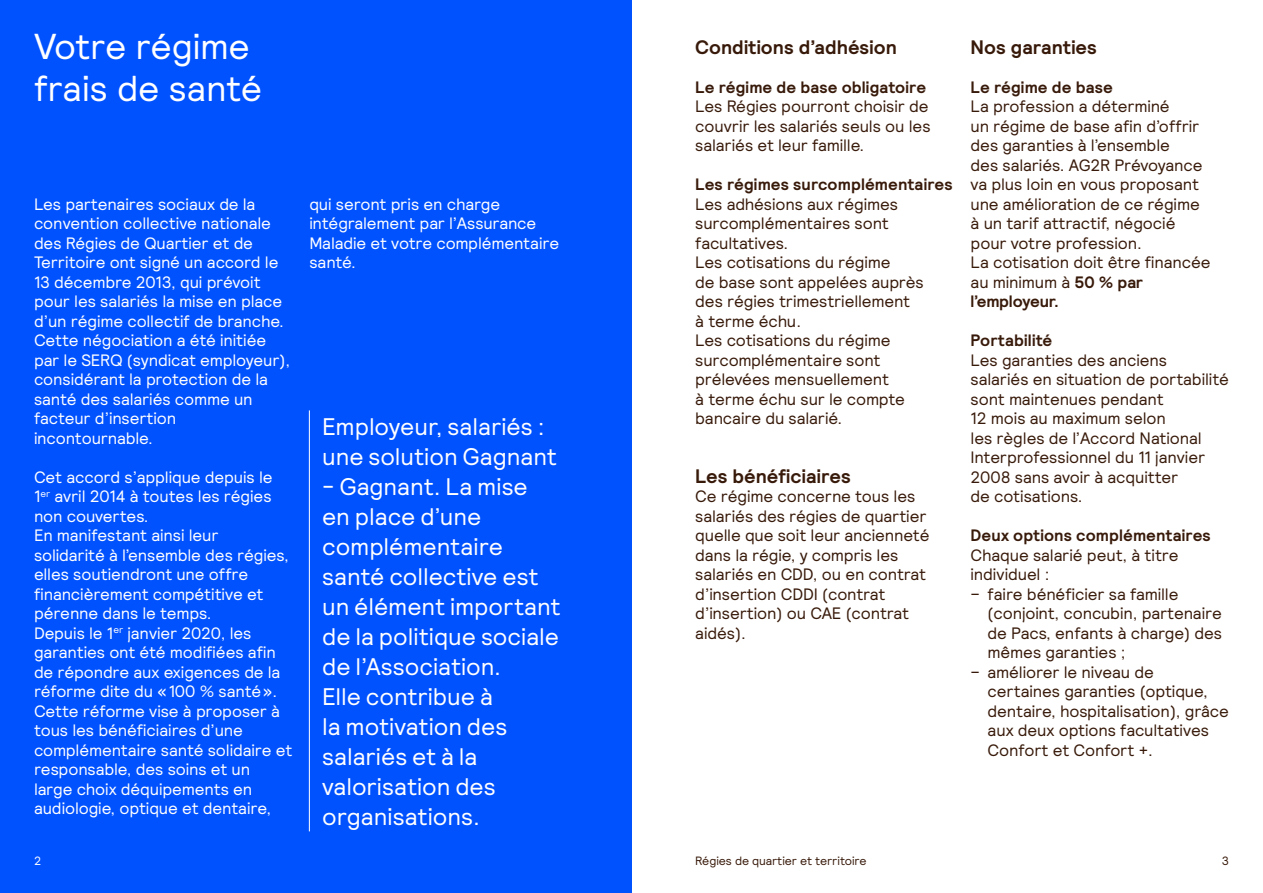
<style>
.page{position:relative;width:1263px;height:893px;background:#fff}
.page>*{position:absolute;margin:0;border:0;box-sizing:border-box;transform-origin:0 0}
.t1{font:36px/42px "Relative";letter-spacing:-.01em;color:#fff}
.t2{font:24px/30px "Relative";color:#fff}
.t3{font:700 19.5px "Relative";letter-spacing:.005em;color:#381a0a}
.t4{font:16.5px/19.5px "Relative";letter-spacing:-.01em;color:#381a0a}
.t5{font:16.5px/19.5px "Relative";letter-spacing:-.01em;color:#fff}
.t6{font:700 16.5px "Relative";letter-spacing:.005em;color:#381a0a}
.t7{font:12px "Relative";letter-spacing:-.01em;color:#381a0a}
.t8{font:12px "Relative";color:#fff}
.s1{font-weight:700}
</style>
<div class="page">
<div style="left:0;top:0;width:631px;height:893px;background:#0052ff"></div>
<hr style="left:309px;top:410px;width:1px;height:421px;background:#fff">
<h1 class="t1" style="left:34px;top:24px;width:230px">Votre régime frais de santé</h1>
<p class="t5" style="left:34px;top:193px;width:258px">Les partenaires sociaux de la convention collective nationale des Régies de Quartier et de<br>Territoire ont signé un accord le<br>13 décembre 2013, qui prévoit pour les salariés la mise en place d’un régime collectif de branche.<br>Cette négociation a été initiée par le SERQ (syndicat employeur), considérant la protection de la santé des salariés comme un facteur d’insertion incontournable.</p>
<p class="t5" style="left:34px;top:466px;width:260px">Cet accord s’applique depuis le<br>1<sup>er</sup> avril 2014 à toutes les régies non couvertes.<br>En manifestant ainsi leur solidarité à l’ensemble des régies, elles soutiendront une offre financièrement compétitive et pérenne dans le temps.<br>Depuis le 1<sup>er</sup> janvier 2020, les garanties ont été modifiées afin de répondre aux exigences de la réforme dite du «100 % santé».<br>Cette réforme vise à proposer à tous les bénéficiaires d’une complémentaire santé solidaire et responsable, des soins et un large choix déquipements en audiologie, optique et dentaire,</p>
<p class="t5" style="left:309px;top:193px;width:251px">qui seront pris en charge intégralement par l’Assurance<br>Maladie et votre complémentaire santé.</p>
<h2 class="t2" style="left:322px;top:410px;width:236px">Employeur, salariés : une solution Gagnant</h2>
<h2 class="t2" style="left:322px;top:470px;width:240px">- Gagnant. La mise en place d’une complémentaire santé collective est un élément important de la politique sociale de l’Association.<br>Elle contribue à<br>la motivation des salariés et à la valorisation des organisations.</h2>
<p class="t3" style="left:695px;top:34px;width:203px">Conditions d’adhésion</p>
<p class="t6" style="left:695px;top:76px;width:232px">Le régime de base obligatoire</p>
<p class="t4" style="left:695px;top:96px;width:237px">Les Régies pourront choisir de couvrir les salariés seuls ou les salariés et leur famille.</p>
<p class="t6" style="left:695px;top:173px;width:259px">Les régimes surcomplémentaires</p>
<p class="t4" style="left:695px;top:193px;width:230px">Les adhésions aux régimes surcomplémentaires sont facultatives.<br>Les cotisations du régime<br>de base sont appelées auprès des régies trimestriellement<br>à terme échu.<br>Les cotisations du régime surcomplémentaire sont prélevées mensuellement<br>à terme échu sur le compte bancaire du salarié.</p>
<p class="t3" style="left:695px;top:463px;width:157px">Les bénéficiaires</p>
<p class="t4" style="left:695px;top:486px;width:236px">Ce régime concerne tous les salariés des régies de quartier quelle que soit leur ancienneté dans la régie, y compris les salariés en CDD, ou en contrat d’insertion CDDI (contrat d’insertion) ou CAE (contrat aidés).</p>
<p class="t3" style="left:971px;top:34px;width:128px">Nos garanties</p>
<p class="t6" style="left:971px;top:76px;width:144px">Le régime de base</p>
<p class="t4" style="left:971px;top:96px;width:241px">La profession a déterminé<br>un régime de base afin d’offrir des garanties à l’ensemble<br>des salariés. AG2R Prévoyance va plus loin en vous proposant une amélioration de ce régime à un tarif attractif, négocié pour votre profession.<br>La cotisation doit être financée au minimum à <span class="s1">50 % par l’employeur.</span></p>
<p class="t6" style="left:971px;top:329px;width:83px">Portabilité</p>
<p class="t4" style="left:971px;top:349px;width:260px">Les garanties des anciens salariés en situation de portabilité sont maintenues pendant<br>12 mois au maximum selon<br>les règles de l’Accord National<br>Interprofessionnel du 11 janvier<br>2008 sans avoir à acquitter<br>de cotisations.</p>
<p class="t6" style="left:971px;top:524px;width:242px">Deux options complémentaires</p>
<p class="t4" style="left:971px;top:544px;width:209px">Chaque salarié peut, à titre individuel :</p>
<p class="t4" style="left:988px;top:583px;width:236px;text-indent:-17px">– faire bénéficier sa famille (conjoint, concubin, partenaire de Pacs, enfants à charge) des mêmes garanties ;</p>
<p class="t4" style="left:988px;top:662px;width:243px;text-indent:-17px">– améliorer le niveau de certaines garanties (optique, dentaire, hospitalisation), grâce aux deux options facultatives<br>Confort et Confort +.</p>
<p class="t8" style="left:34px;top:853px;width:9px">2</p>
<p class="t7" style="left:695px;top:853px;width:173px">Régies de quartier et territoire</p>
<p class="t7" style="left:1222px;top:853px;width:9px">3</p>
</div>
